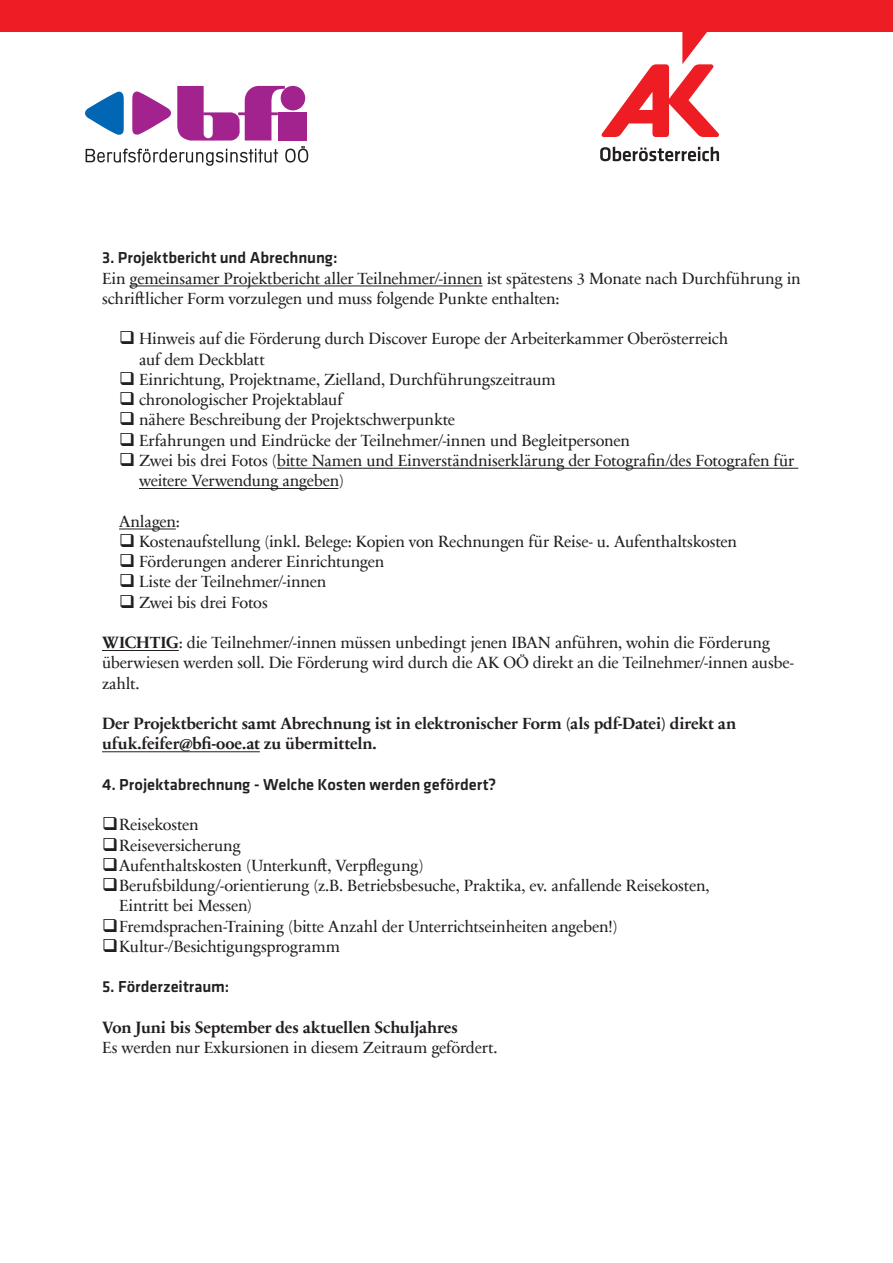
<style>
.page{position:relative;width:893px;height:1263px;background:#fff}
.page>*{position:absolute;margin:0;border:0;box-sizing:border-box;transform-origin:0 0}
.t1{font:16.5px/20.2px "Sabon Next Com";letter-spacing:-.015em;color:#231f20}
.t2{font:700 16.5px/20.2px "Sabon Next Com";letter-spacing:-.015em;color:#231f20}
.t3{font:500 16.5px "Klavika Basic";letter-spacing:-.005em;color:#231f20}
.s1{font-weight:700}
</style>
<div class="page">
<div style="left:0;top:0;width:893px;height:32px;background:#ee1d23"></div>
<svg style="left:601px;top:32px;width:118px;height:105px"></svg>
<svg style="left:600px;top:147px;width:119px;height:14px"></svg>
<svg style="left:85px;top:86px;width:223px;height:80px"></svg>
<hr style="left:130px;top:286px;width:353px;height:1px;background:#231f20">
<hr style="left:277px;top:468px;width:521px;height:1px;background:#231f20">
<hr style="left:139px;top:488px;width:199px;height:1px;background:#231f20">
<hr style="left:119px;top:529px;width:57px;height:1px;background:#231f20">
<hr style="left:102px;top:650px;width:77px;height:1px;background:#231f20">
<hr style="left:102px;top:751px;width:158px;height:1px;background:#231f20">
<p class="t3" style="left:102px;top:247px;width:237px">3. Projektbericht und Abrechnung:</p>
<p class="t1" style="left:102px;top:267px;width:700px">Ein gemeinsamer Projektbericht aller Teilnehmer/-innen ist spätestens 3 Monate nach Durchführung in schriftlicher Form vorzulegen und muss folgende Punkte enthalten:</p>
<p class="t1" style="left:139px;top:328px;width:591px;text-indent:-20px">❑ Hinweis auf die Förderung durch Discover Europe der Arbeiterkammer Oberösterreich auf dem Deckblatt</p>
<p class="t1" style="left:119px;top:368px;width:438px">❑ Einrichtung, Projektname, Zielland, Durchführungszeitraum</p>
<p class="t1" style="left:119px;top:389px;width:225px">❑ chronologischer Projektablauf</p>
<p class="t1" style="left:119px;top:409px;width:338px">❑ nähere Beschreibung der Projektschwerpunkte</p>
<p class="t1" style="left:119px;top:429px;width:512px">❑ Erfahrungen und Eindrücke der Teilnehmer/-innen und Begleitpersonen</p>
<p class="t1" style="left:139px;top:449px;width:657px;text-indent:-20px">❑ Zwei bis drei Fotos (bitte Namen und Einverständniserklärung der Fotografin/des Fotografen für weitere Verwendung angeben)</p>
<p class="t1" style="left:119px;top:510px;width:62px">Anlagen:</p>
<p class="t1" style="left:119px;top:530px;width:619px">❑ Kostenaufstellung (inkl. Belege: Kopien von Rechnungen für Reise- u. Aufenthaltskosten</p>
<p class="t1" style="left:119px;top:551px;width:267px">❑ Förderungen anderer Einrichtungen</p>
<p class="t1" style="left:119px;top:571px;width:209px">❑ Liste der Teilnehmer/-innen</p>
<p class="t1" style="left:119px;top:591px;width:150px">❑ Zwei bis drei Fotos</p>
<p class="t1" style="left:102px;top:632px;width:693px"><span class="s1">WICHTIG</span>: die Teilnehmer/-innen müssen unbedingt jenen IBAN anführen, wohin die Förderung überwiesen werden soll. Die Förderung wird durch die AK OÖ direkt an die Teilnehmer/-innen ausbe&shy;zahlt.</p>
<p class="t2" style="left:102px;top:713px;width:636px">Der Projektbericht samt Abrechnung ist in elektronischer Form (als pdf-Datei) direkt an ufuk.feifer@bfi-ooe.at zu übermitteln.</p>
<p class="t3" style="left:102px;top:773px;width:396px">4. Projektabrechnung - Welche Kosten werden gefördert?</p>
<p class="t1" style="left:102px;top:814px;width:98px">❑Reisekosten</p>
<p class="t1" style="left:102px;top:834px;width:140px">❑Reiseversicherung</p>
<p class="t1" style="left:102px;top:854px;width:323px">❑Aufenthaltskosten (Unterkunft, Verpflegung)</p>
<p class="t1" style="left:119px;top:875px;width:592px;text-indent:-17px">❑Berufsbildung/-orientierung (z.B. Betriebsbesuche, Praktika, ev. anfallende Reisekosten,<br>Eintritt bei Messen)</p>
<p class="t1" style="left:102px;top:915px;width:517px">❑Fremdsprachen-Training (bitte Anzahl der Unterrichtseinheiten angeben!)</p>
<p class="t1" style="left:102px;top:935px;width:239px">❑Kultur-/Besichtigungsprogramm</p>
<p class="t3" style="left:102px;top:976px;width:129px">5. Förderzeitraum:</p>
<p class="t2" style="left:102px;top:1016px;width:357px">Von Juni bis September des aktuellen Schuljahres</p>
<p class="t1" style="left:102px;top:1037px;width:397px">Es werden nur Exkursionen in diesem Zeitraum gefördert.</p>
</div>
